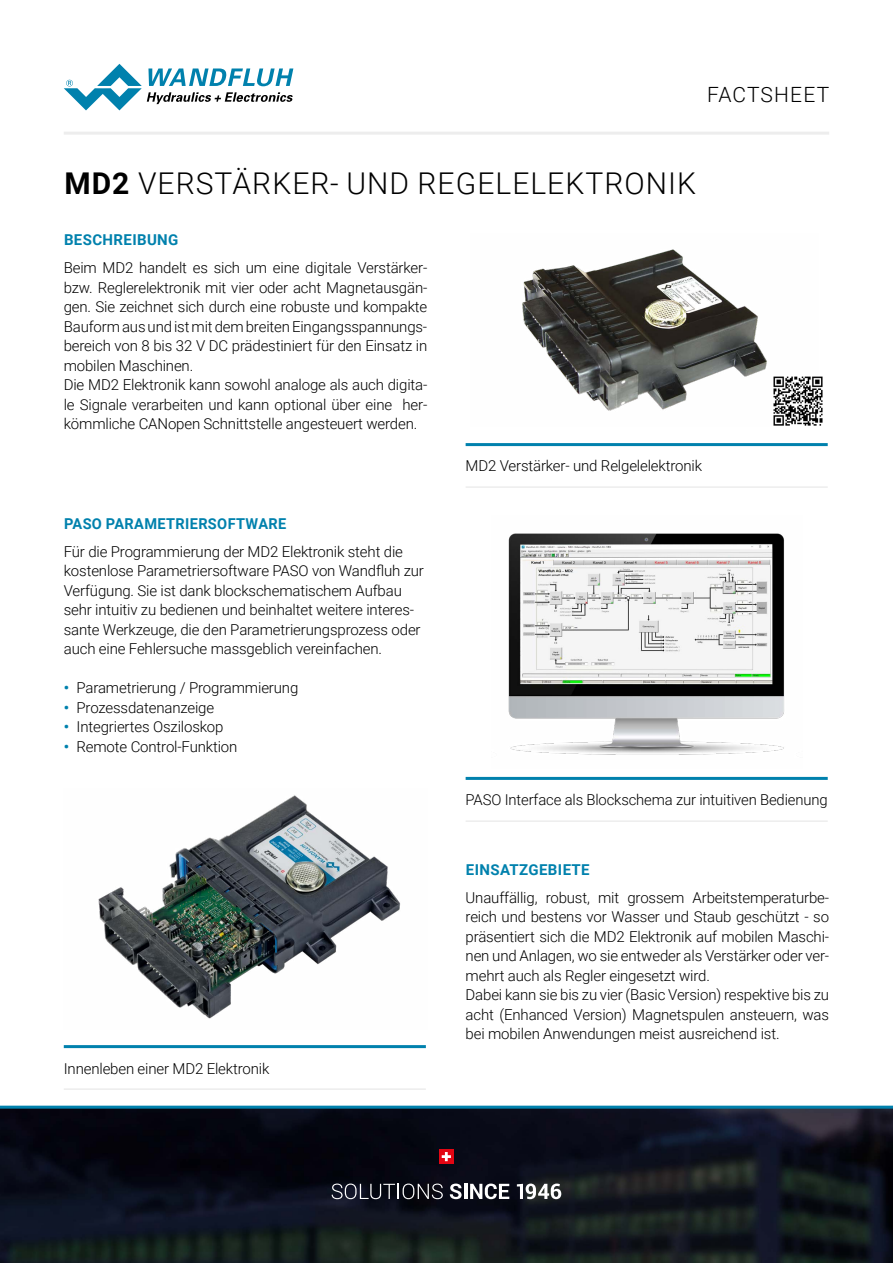
<style>
.page{position:relative;width:893px;height:1263px;background:#fff}
.page>*{position:absolute;margin:0;border:0;box-sizing:border-box;transform-origin:0 0}
.t1{font:300 30px "Roboto";letter-spacing:.035em;color:#000}
.t2{font:300 21px "Roboto";letter-spacing:.05em;color:#000}
.t3{font:300 15px/19.5px "Roboto";letter-spacing:-.01em;color:#000}
.t4{font:700 15px "Roboto";letter-spacing:.025em;color:#0081ad}
.s1{font-weight:700}
.s2{font-weight:700;color:#0081ad}
</style>
<div class="page">
<img style="left:0;top:1109px;width:893px;height:154px">
<hr style="left:0;top:1106px;width:893px;height:3px;background:#0081ad">
<svg style="left:332px;top:1183px;width:111px;height:16px"></svg>
<svg style="left:450px;top:1183px;width:12px;height:16px"></svg>
<hr style="left:464px;top:1184px;width:3px;height:15px;background:#fff">
<svg style="left:470px;top:1183px;width:39px;height:16px"></svg>
<svg style="left:517px;top:1183px;width:44px;height:16px"></svg>
<div style="left:439px;top:1149px;width:15px;height:15px;background:#e30613"></div>
<svg style="left:442px;top:1152px;width:9px;height:9px"></svg>
<hr style="left:64px;top:132px;width:765px;height:3px;background:#ededed">
<svg style="left:64px;top:64px;width:229px;height:46px"></svg>
<hr style="left:64px;top:1088px;width:362px;height:2px;background:#ededed">
<hr style="left:64px;top:1045px;width:362px;height:3px;background:#0081ad">
<hr style="left:466px;top:820px;width:362px;height:2px;background:#ededed">
<hr style="left:466px;top:777px;width:362px;height:3px;background:#0081ad">
<hr style="left:466px;top:486px;width:362px;height:2px;background:#ededed">
<hr style="left:466px;top:443px;width:362px;height:3px;background:#0081ad">
<img style="left:522px;top:249px;width:245px;height:162px">
<img style="left:508px;top:533px;width:277px;height:222px">
<img style="left:98px;top:795px;width:303px;height:224px">
<img style="left:773px;top:376px;width:50px;height:50px">
<h2 class="t2" style="left:707px;top:79px;width:123px">FACTSHEET</h2>
<h1 class="t1" style="left:64px;top:163px;width:633px"><span class="s1">MD2</span> VERSTÄRKER- UND REGELELEKTRONIK</h1>
<p class="t4" style="left:64px;top:229px;width:116px">BESCHREIBUNG</p>
<p class="t3" style="left:64px;top:257px;width:365px">Beim MD2 handelt es sich um eine digitale Verstärker&shy;bzw. Reglerelektronik mit vier oder acht Magnetausgän&shy;gen. Sie zeichnet sich durch eine robuste und kompakte Bauform aus und ist mit dem breiten Eingangsspannungs&shy;bereich von 8 bis 32 V DC prädestiniert für den Einsatz in mobilen Maschinen.<br>Die MD2 Elektronik kann sowohl analoge als auch digita&shy;le Signale verarbeiten und kann optional über eine her&shy;kömmliche CANopen Schnittstelle angesteuert werden.</p>
<p class="t4" style="left:64px;top:513px;width:224px">PASO PARAMETRIERSOFTWARE</p>
<p class="t3" style="left:64px;top:541px;width:362px">Für die Programmierung der MD2 Elektronik steht die kostenlose Parametriersoftware PASO von Wandfluh zur Verfügung. Sie ist dank blockschematischem Aufbau sehr intuitiv zu bedienen und beinhaltet weitere interes&shy;sante Werkzeuge, die den Parametrierungsprozess oder auch eine Fehlersuche massgeblich vereinfachen.</p>
<p class="t3" style="left:64px;top:678px;width:236px"><span class="s2">•</span> Parametrierung / Programmierung</p>
<p class="t3" style="left:64px;top:697px;width:152px"><span class="s2">•</span> Prozessdatenanzeige</p>
<p class="t3" style="left:64px;top:717px;width:161px"><span class="s2">•</span> Integriertes Osziloskop</p>
<p class="t3" style="left:64px;top:736px;width:175px"><span class="s2">•</span> Remote Control-Funktion</p>
<p class="t3" style="left:64px;top:1058px;width:207px">Innenleben einer MD2 Elektronik</p>
<p class="t3" style="left:466px;top:456px;width:238px">MD2 Verstärker- und Relgelelektronik</p>
<p class="t3" style="left:466px;top:790px;width:364px">PASO Interface als Blockschema zur intuitiven Bedienung</p>
<p class="t4" style="left:466px;top:859px;width:125px">EINSATZGEBIETE</p>
<p class="t3" style="left:466px;top:887px;width:365px">Unauffällig, robust, mit grossem Arbeitstemperaturbe&shy;reich und bestens vor Wasser und Staub geschützt - so präsentiert sich die MD2 Elektronik auf mobilen Maschi&shy;nen und Anlagen, wo sie entweder als Verstärker oder ver&shy;mehrt auch als Regler eingesetzt wird.<br>Dabei kann sie bis zu vier (Basic Version) respektive bis zu acht (Enhanced Version) Magnetspulen ansteuern, was bei mobilen Anwendungen meist ausreichend ist.</p>
</div>
